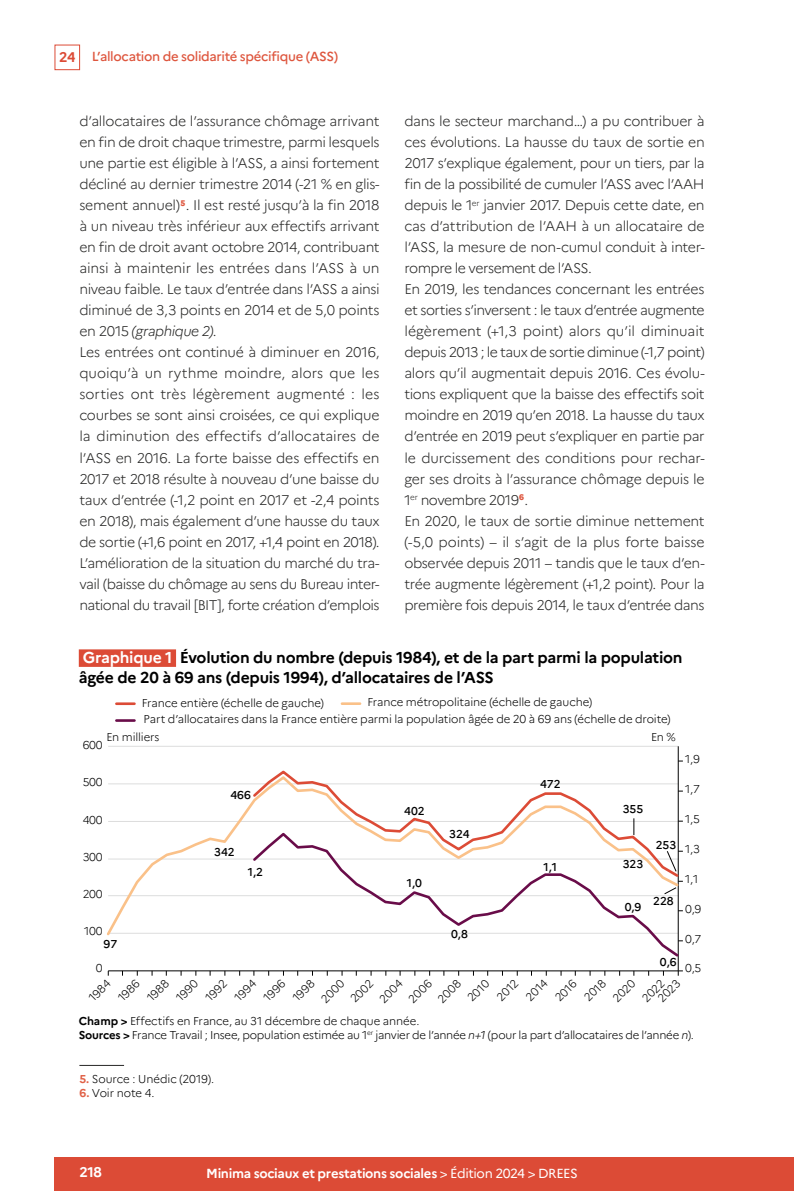
<style>
.page{position:relative;width:794px;height:1191px;background:#fff}
.page>*{position:absolute;margin:0;border:0;box-sizing:border-box;transform-origin:0 0}
.ILL_titre{font:700 15.75px/19.2px "Marianne";letter-spacing:-.015em;color:#000}
.Texte{font:300 14px/21px "Marianne";letter-spacing:-.035em;color:#272726;text-align:justify}
.t1{font:700 14px "Marianne";color:#fff}
.t2{font:700 13.12px "Marianne";letter-spacing:-.025em;color:#fff}
.t3{font:500 13.12px "Marianne";letter-spacing:-.025em;color:#de563e}
.ILL_notes_champ_lecture_sources{font:300 11.38px/16.8px "Marianne";letter-spacing:-.015em;color:#000}
.t4{font:500 11.38px "Marianne";color:#000}
.s1{font-weight:700;font-size:14px;color:#dc4b36}
.s2{color:#fff}
.s3{font-style:italic}
.s4{font-weight:700}
.s5{font-weight:700;color:#e06046}
.s6{font-weight:400}
</style>
<div class="page">
<div style="left:55px;top:45px;width:25px;height:25px;border:1px solid #dc4b36"></div>
<div style="left:55px;top:1157px;width:739px;height:34px;background:#dc4b36"></div>
<div style="left:79px;top:649px;width:97px;height:18px;background:#dc4b36"></div>
<hr style="left:342px;top:702px;width:18px;height:3px;background:#fac189">
<hr style="left:116px;top:719px;width:18px;height:3px;background:#690c49">
<hr style="left:108px;top:970px;width:570px;height:1px;background:#000">
<svg style="left:678px;top:970px;width:5px;height:5px"></svg>
<hr style="left:108px;top:746px;width:570px;height:1px;background:#c5c6c6">
<hr style="left:116px;top:702px;width:18px;height:3px;background:#dc4b36">
<hr style="left:678px;top:746px;width:1px;height:225px;background:#000">
<svg style="left:107px;top:783px;width:144px;height:153px"></svg>
<svg style="left:251px;top:768px;width:429px;height:62px"></svg>
<svg style="left:251px;top:830px;width:430px;height:129px"></svg>
<hr style="left:79px;top:1065px;width:45px;height:1px;background:#272726">
<p class="t3" style="left:59px;top:49px;width:281px"><span class="s1">24</span> L’allocation de solidarité spécifique (ASS)</p>
<p class="Texte" style="left:404px;top:111px;width:302px">dans le secteur marchand…) a pu contribuer à ces évolutions. La hausse du taux de sortie en 2017 s’explique également, pour un tiers, par la fin de la possibilité de cumuler l’ASS avec l’AAH depuis le 1<sup>er</sup> janvier 2017. Depuis cette date, en cas d’attribution de l’AAH à un allocataire de l’ASS, la mesure de non-cumul conduit à inter&shy;rompre le versement de l’ASS.</p>
<p class="Texte" style="left:404px;top:279px;width:302px">En 2019, les tendances concernant les entrées et sorties s’inversent : le taux d’entrée augmente légèrement (+1,3 point) alors qu’il diminuait depuis 2013 ; le taux de sortie diminue (-1,7 point) alors qu’il augmentait depuis 2016. Ces évolu&shy;tions expliquent que la baisse des effectifs soit moindre en 2019 qu’en 2018. La hausse du taux d’entrée en 2019 peut s’expliquer en partie par le durcissement des conditions pour rechar&shy;ger ses droits à l’assurance chômage depuis le 1<sup>er</sup> novembre 2019<sup>6</sup>.</p>
<p class="Texte" style="left:404px;top:510px;width:302px">En 2020, le taux de sortie diminue nettement (-5,0 points) – il s’agit de la plus forte baisse observée depuis 2011 – tandis que le taux d’en&shy;trée augmente légèrement (+1,2 point). Pour la première fois depuis 2014, le taux d’entrée dans</p>
<p class="ILL_titre" style="left:79px;top:648px;width:605px"><span class="s2">Graphique 1</span> Évolution du nombre (depuis 1984), et de la part parmi la population âgée de 20 à 69 ans (depuis 1994), d’allocataires de l’ASS</p>
<p class="Texte" style="left:79px;top:111px;width:302px">d’allocataires de l’assurance chômage arrivant en fin de droit chaque trimestre, parmi lesquels une partie est éligible à l’ASS, a ainsi fortement décliné au dernier trimestre 2014 (-21 % en glis&shy;sement annuel)<sup>5</sup>. Il est resté jusqu’à la fin 2018 à un niveau très inférieur aux effectifs arrivant en fin de droit avant octobre 2014, contribuant ainsi à maintenir les entrées dans l’ASS à un niveau faible. Le taux d’entrée dans l’ASS a ainsi diminué de 3,3 points en 2014 et de 5,0 points en 2015 <span class="s3">(graphique 2)</span>.</p>
<p class="Texte" style="left:79px;top:342px;width:302px">Les entrées ont continué à diminuer en 2016, quoiqu’à un rythme moindre, alors que les sorties ont très légèrement augmenté : les courbes se sont ainsi croisées, ce qui explique la diminution des effectifs d’allocataires de l’ASS en 2016. La forte baisse des effectifs en 2017 et 2018 résulte à nouveau d’une baisse du taux d’entrée (-1,2 point en 2017 et -2,4 points en 2018), mais également d’une hausse du taux de sortie (+1,6 point en 2017, +1,4 point en 2018).<br>L’amélioration de la situation du marché du tra&shy;vail (baisse du chômage au sens du Bureau inter&shy;national du travail [BIT], forte création d’emplois</p>
<p class="ILL_notes_champ_lecture_sources" style="left:144px;top:694px;width:528px;text-indent:224px">France métropolitaine (échelle de gauche)<br>Part d’allocataires dans la France entière parmi la population âgée de 20 à 69 ans (échelle de droite)</p>
<p class="ILL_notes_champ_lecture_sources" style="left:142px;top:694px;width:183px">France entière (échelle de gauche)</p>
<p class="ILL_notes_champ_lecture_sources" style="left:106px;top:729px;width:55px">En milliers</p>
<p class="ILL_notes_champ_lecture_sources" style="left:651px;top:729px;width:26px">En %</p>
<p class="ILL_notes_champ_lecture_sources" style="left:83px;top:736px;width:21px">600</p>
<p class="ILL_notes_champ_lecture_sources" style="left:83px;top:773px;width:21px">500</p>
<p class="ILL_notes_champ_lecture_sources" style="left:83px;top:811px;width:21px">400</p>
<p class="ILL_notes_champ_lecture_sources" style="left:83px;top:848px;width:21px">300</p>
<p class="ILL_notes_champ_lecture_sources" style="left:83px;top:885px;width:21px">200</p>
<p class="ILL_notes_champ_lecture_sources" style="left:84px;top:922px;width:20px">100</p>
<p class="t4" style="left:103px;top:937px;width:15px">97</p>
<p class="ILL_notes_champ_lecture_sources" style="left:96px;top:960px;width:8px">0</p>
<p class="t4" style="left:230px;top:787px;width:22px">466</p>
<p class="t4" style="left:214px;top:845px;width:22px">342</p>
<p class="t4" style="left:248px;top:865px;width:17px">1,2</p>
<p class="t4" style="left:404px;top:804px;width:22px">402</p>
<p class="t4" style="left:407px;top:876px;width:17px">1,0</p>
<p class="t4" style="left:449px;top:827px;width:22px">324</p>
<p class="t4" style="left:451px;top:927px;width:18px">0,8</p>
<p class="t4" style="left:540px;top:777px;width:22px">472</p>
<p class="t4" style="left:623px;top:802px;width:22px">355</p>
<p class="t4" style="left:543px;top:860px;width:15px">1,1</p>
<p class="t4" style="left:623px;top:857px;width:22px">323</p>
<p class="t4" style="left:624px;top:900px;width:18px">0,9</p>
<p class="t4" style="left:656px;top:837px;width:22px">253</p>
<p class="t4" style="left:653px;top:894px;width:22px">228</p>
<p class="t4" style="left:660px;top:954px;width:18px">0,6</p>
<p class="ILL_notes_champ_lecture_sources" style="left:685px;top:750px;width:16px">1,9</p>
<p class="ILL_notes_champ_lecture_sources" style="left:685px;top:780px;width:16px">1,7</p>
<p class="ILL_notes_champ_lecture_sources" style="left:685px;top:810px;width:16px">1,5</p>
<p class="ILL_notes_champ_lecture_sources" style="left:685px;top:840px;width:16px">1,3</p>
<p class="ILL_notes_champ_lecture_sources" style="left:685px;top:870px;width:15px">1,1</p>
<p class="ILL_notes_champ_lecture_sources" style="left:685px;top:900px;width:18px">0,9</p>
<p class="ILL_notes_champ_lecture_sources" style="left:685px;top:930px;width:18px">0,7</p>
<p class="ILL_notes_champ_lecture_sources" style="left:685px;top:960px;width:18px">0,5</p>
<p class="ILL_notes_champ_lecture_sources" style="left:85px;top:993px;width:27px;rotate:-45deg">1984</p>
<p class="ILL_notes_champ_lecture_sources" style="left:114px;top:993px;width:27px;rotate:-45deg">1986</p>
<p class="ILL_notes_champ_lecture_sources" style="left:143px;top:993px;width:26px;rotate:-45deg">1988</p>
<p class="ILL_notes_champ_lecture_sources" style="left:172px;top:993px;width:27px;rotate:-45deg">1990</p>
<p class="ILL_notes_champ_lecture_sources" style="left:201px;top:993px;width:27px;rotate:-45deg">1992</p>
<p class="ILL_notes_champ_lecture_sources" style="left:230px;top:993px;width:27px;rotate:-45deg">1994</p>
<p class="ILL_notes_champ_lecture_sources" style="left:259px;top:993px;width:27px;rotate:-45deg">1996</p>
<p class="ILL_notes_champ_lecture_sources" style="left:289px;top:993px;width:26px;rotate:-45deg">1998</p>
<p class="ILL_notes_champ_lecture_sources" style="left:317px;top:995px;width:29px;rotate:-45deg">2000</p>
<p class="ILL_notes_champ_lecture_sources" style="left:346px;top:994px;width:29px;rotate:-45deg">2002</p>
<p class="ILL_notes_champ_lecture_sources" style="left:375px;top:994px;width:29px;rotate:-45deg">2004</p>
<p class="ILL_notes_champ_lecture_sources" style="left:404px;top:995px;width:29px;rotate:-45deg">2006</p>
<p class="ILL_notes_champ_lecture_sources" style="left:433px;top:994px;width:28px;rotate:-45deg">2008</p>
<p class="ILL_notes_champ_lecture_sources" style="left:463px;top:993px;width:27px;rotate:-45deg">2010</p>
<p class="ILL_notes_champ_lecture_sources" style="left:493px;top:993px;width:27px;rotate:-45deg">2012</p>
<p class="ILL_notes_champ_lecture_sources" style="left:522px;top:993px;width:27px;rotate:-45deg">2014</p>
<p class="ILL_notes_champ_lecture_sources" style="left:551px;top:993px;width:27px;rotate:-45deg">2016</p>
<p class="ILL_notes_champ_lecture_sources" style="left:580px;top:993px;width:26px;rotate:-45deg">2018</p>
<p class="ILL_notes_champ_lecture_sources" style="left:608px;top:994px;width:28px;rotate:-45deg">2020</p>
<p class="ILL_notes_champ_lecture_sources" style="left:638px;top:994px;width:28px;rotate:-45deg">2022</p>
<p class="ILL_notes_champ_lecture_sources" style="left:654px;top:994px;width:28px;rotate:-45deg">2023</p>
<p class="ILL_notes_champ_lecture_sources" style="left:79px;top:1012px;width:342px"><span class="s4">Champ &gt;</span> Effectifs en France, au 31 décembre de chaque année.</p>
<p class="ILL_notes_champ_lecture_sources" style="left:79px;top:1026px;width:616px"><span class="s4">Sources &gt;</span> France Travail ; Insee, population estimée au 1<sup>er</sup> janvier de l’année <span class="s3">n+1</span> (pour la part d’allocataires de l’année <span class="s3">n</span>).</p>
<p class="ILL_notes_champ_lecture_sources" style="left:79px;top:1070px;width:136px"><span class="s5">5.</span> Source : Unédic (2019).</p>
<p class="ILL_notes_champ_lecture_sources" style="left:79px;top:1084px;width:77px"><span class="s5">6.</span> Voir note 4.</p>
<p class="t1" style="left:79px;top:1163px;width:24px">218</p>
<p class="t2" style="left:206px;top:1165px;width:373px">Minima sociaux et prestations sociales <span class="s6">&gt; Édition 2024 &gt; DREES</span></p>
</div>
